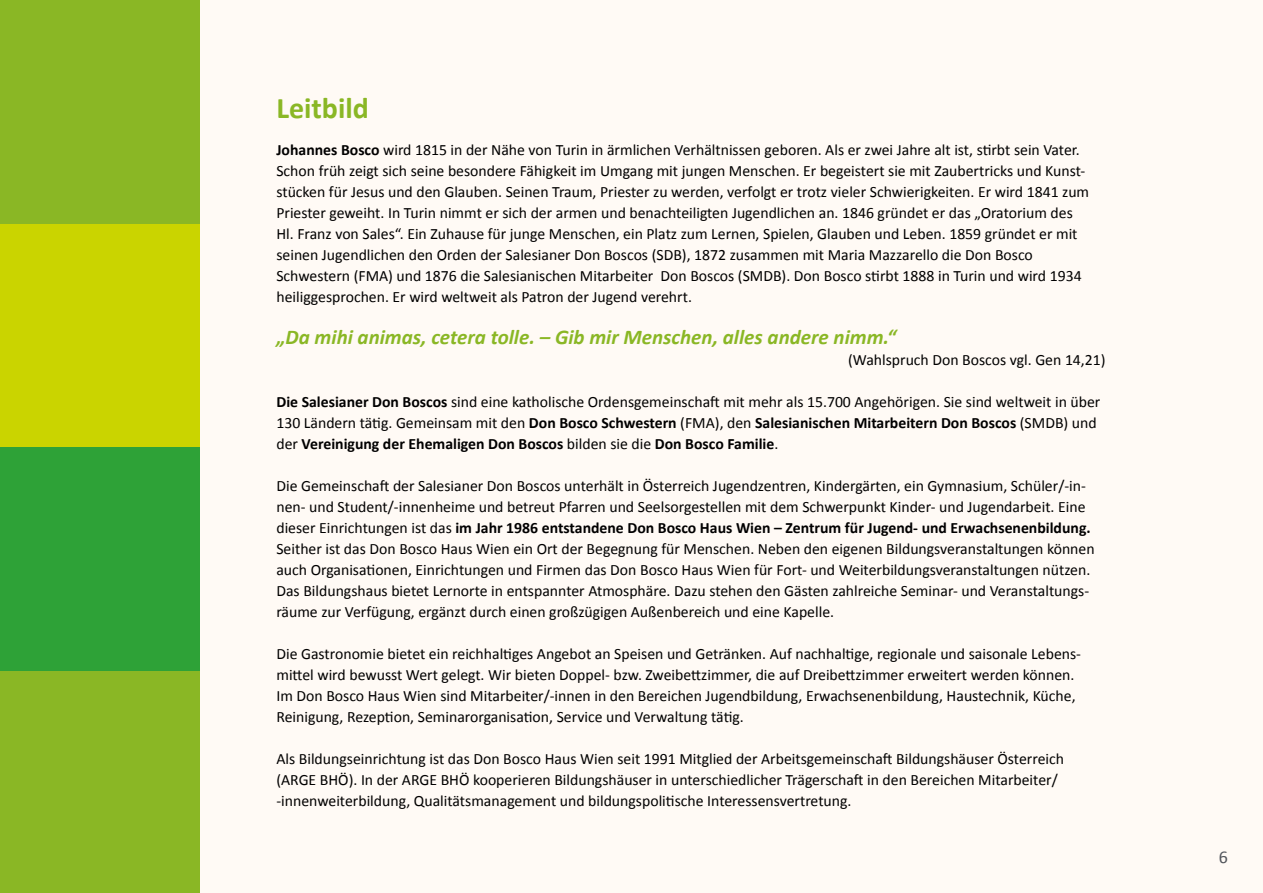
<style>
.page{position:relative;width:1263px;height:893px;background:#fff}
.page>*{position:absolute;margin:0;border:0;box-sizing:border-box;transform-origin:0 0}
.t1{font:700 30px "Calibri";color:#8ab725}
.t2{font:italic 700 21px "Calibri";color:#8ab725}
.t3{font:18px "Calibri";color:#52555b}
.t4{font:15.75px/21px "Calibri";color:#000}
.s1{font-weight:700}
</style>
<div class="page">
<div style="left:1px;top:0;width:1262px;height:893px;background:#fffaf5"></div>
<div style="left:0;top:0;width:200px;height:224px;background:#8ab725"></div>
<div style="left:0;top:224px;width:200px;height:224px;background:#cad400"></div>
<div style="left:0;top:448px;width:200px;height:223px;background:#2ea237"></div>
<div style="left:0;top:671px;width:200px;height:222px;background:#8ab725"></div>
<h1 class="t1" style="left:276px;top:89px;width:94px">Leitbild</h1>
<p class="t4" style="left:276px;top:139px;width:814px"><span class="s1">Johannes Bosco</span> wird 1815 in der Nähe von Turin in ärmlichen Verhältnissen geboren. Als er zwei Jahre alt ist, stirbt sein Vater.<br>Schon früh zeigt sich seine besondere Fähigkeit im Umgang mit jungen Menschen. Er begeistert sie mit Zaubertricks und Kunst&shy;stücken für Jesus und den Glauben. Seinen Traum, Priester zu werden, verfolgt er trotz vieler Schwierigkeiten. Er wird 1841 zum Priester geweiht. In Turin nimmt er sich der armen und benachteiligten Jugendlichen an. 1846 gründet er das „Oratorium des Hl. Franz von Sales“. Ein Zuhause für junge Menschen, ein Platz zum Lernen, Spielen, Glauben und Leben. 1859 gründet er mit seinen Jugendlichen den Orden der Salesianer Don Boscos (SDB), 1872 zusammen mit Maria Mazzarello die Don Bosco Schwestern (FMA) und 1876 die Salesianischen Mitarbeiter Don Boscos (SMDB). Don Bosco stirbt 1888 in Turin und wird 1934 heiliggesprochen. Er wird weltweit als Patron der Jugend verehrt.</p>
<h2 class="t2" style="left:276px;top:324px;width:621px">„Da mihi animas, cetera tolle. – Gib mir Menschen, alles andere nimm.“</h2>
<p class="t4" style="left:848px;top:349px;width:259px">(Wahlspruch Don Boscos vgl. Gen 14,21)</p>
<p class="t4" style="left:276px;top:391px;width:825px"><span class="s1">Die Salesianer Don Boscos</span> sind eine katholische Ordensgemeinschaft mit mehr als 15.700 Angehörigen. Sie sind weltweit in über<br>130 Ländern tätig. Gemeinsam mit den <span class="s1">Don Bosco Schwestern</span> (FMA), den <span class="s1">Salesianischen Mitarbeitern Don Boscos</span> (SMDB) und der <span class="s1">Vereinigung der Ehemaligen Don Boscos</span> bilden sie die <span class="s1">Don Bosco Familie</span>.</p>
<p class="t4" style="left:276px;top:475px;width:820px">Die Gemeinschaft der Salesianer Don Boscos unterhält in Österreich Jugendzentren, Kindergärten, ein Gymnasium, Schüler/-in&shy;nen- und Student/-innenheime und betreut Pfarren und Seelsorgestellen mit dem Schwerpunkt Kinder- und Jugendarbeit. Eine dieser Einrichtungen ist das <span class="s1">im Jahr 1986 entstandene Don Bosco Haus Wien – Zentrum für Jugend- und Erwachsenenbildung.<br></span>Seither ist das Don Bosco Haus Wien ein Ort der Begegnung für Menschen. Neben den eigenen Bildungsveranstaltungen können auch Organisationen, Einrichtungen und Firmen das Don Bosco Haus Wien für Fort- und Weiterbildungsveranstaltungen nützen.<br>Das Bildungshaus bietet Lernorte in entspannter Atmosphäre. Dazu stehen den Gästen zahlreiche Seminar- und Veranstaltungs&shy;räume zur Verfügung, ergänzt durch einen großzügigen Außenbereich und eine Kapelle.</p>
<p class="t4" style="left:276px;top:643px;width:806px">Die Gastronomie bietet ein reichhaltiges Angebot an Speisen und Getränken. Auf nachhaltige, regionale und saisonale Lebens&shy;mittel wird bewusst Wert gelegt. Wir bieten Doppel- bzw. Zweibettzimmer, die auf Dreibettzimmer erweitert werden können.<br>Im Don Bosco Haus Wien sind Mitarbeiter/-innen in den Bereichen Jugendbildung, Erwachsenenbildung, Haustechnik, Küche, Reinigung, Rezeption, Seminarorganisation, Service und Verwaltung tätig.</p>
<p class="t4" style="left:276px;top:748px;width:789px">Als Bildungseinrichtung ist das Don Bosco Haus Wien seit 1991 Mitglied der Arbeitsgemeinschaft Bildungshäuser Österreich (ARGE BHÖ). In der ARGE BHÖ kooperieren Bildungshäuser in unterschiedlicher Trägerschaft in den Bereichen Mitarbeiter/ -innenweiterbildung, Qualitätsmanagement und bildungspolitische Interessensvertretung.</p>
<p class="t3" style="left:1219px;top:845px;width:11px">6</p>
</div>
